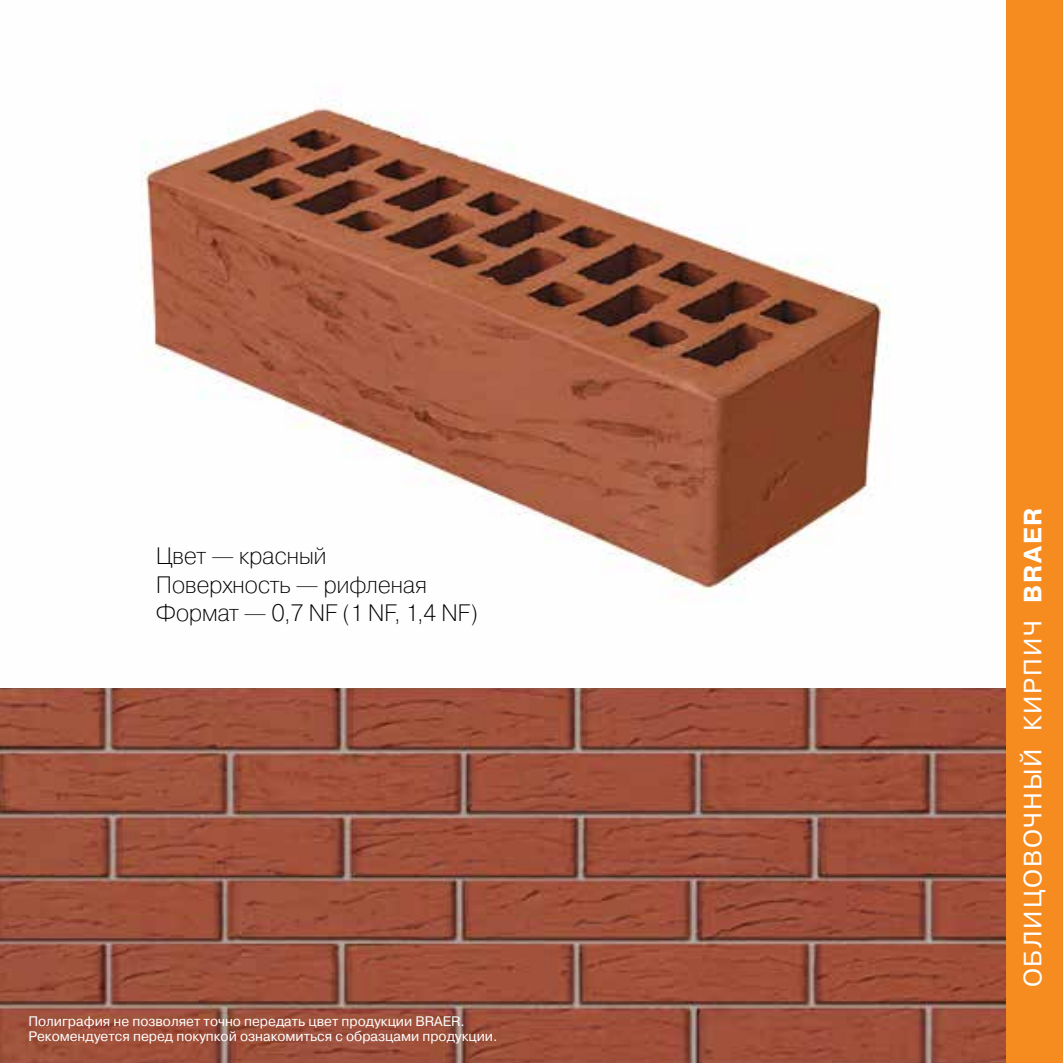
<style>
.page{position:relative;width:1063px;height:1063px;background:#fff}
.page>*{position:absolute;margin:0;border:0;box-sizing:border-box;transform-origin:0 0}
.t1{font:25px "Pragmatica PT";letter-spacing:.075em;color:#fff}
.t2{font:200 23.75px/28.5px "Pragmatica PT";letter-spacing:-.02em;color:#000}
.t3{font:13.75px/15px "Pragmatica C";color:#fff}
.s1{font-weight:700}
</style>
<div class="page">
<img style="left:141px;top:100px;width:748px;height:492px">
<img style="left:0;top:688px;width:1006px;height:375px">
<div style="left:1006px;top:0;width:57px;height:1063px;background:#f68b1f"></div>
<h2 class="t2" style="left:156px;top:542px;width:324px">Цвет — красный<br>Поверхность — рифленая<br>Формат — 0,7 NF (1 NF, 1,4 NF)</h2>
<p class="t3" style="left:28px;top:1013px;width:471px">Полиграфия не позволяет точно передать цвет продукции BRAER.<br>Рекомендуется перед покупкой ознакомиться с образцами продукции.</p>
<h1 class="t1" style="left:1019px;top:987px;width:481px;rotate:-90deg">ОБЛИЦОВОЧНЫЙ КИРПИЧ <span class="s1">BRAER</span></h1>
</div>
